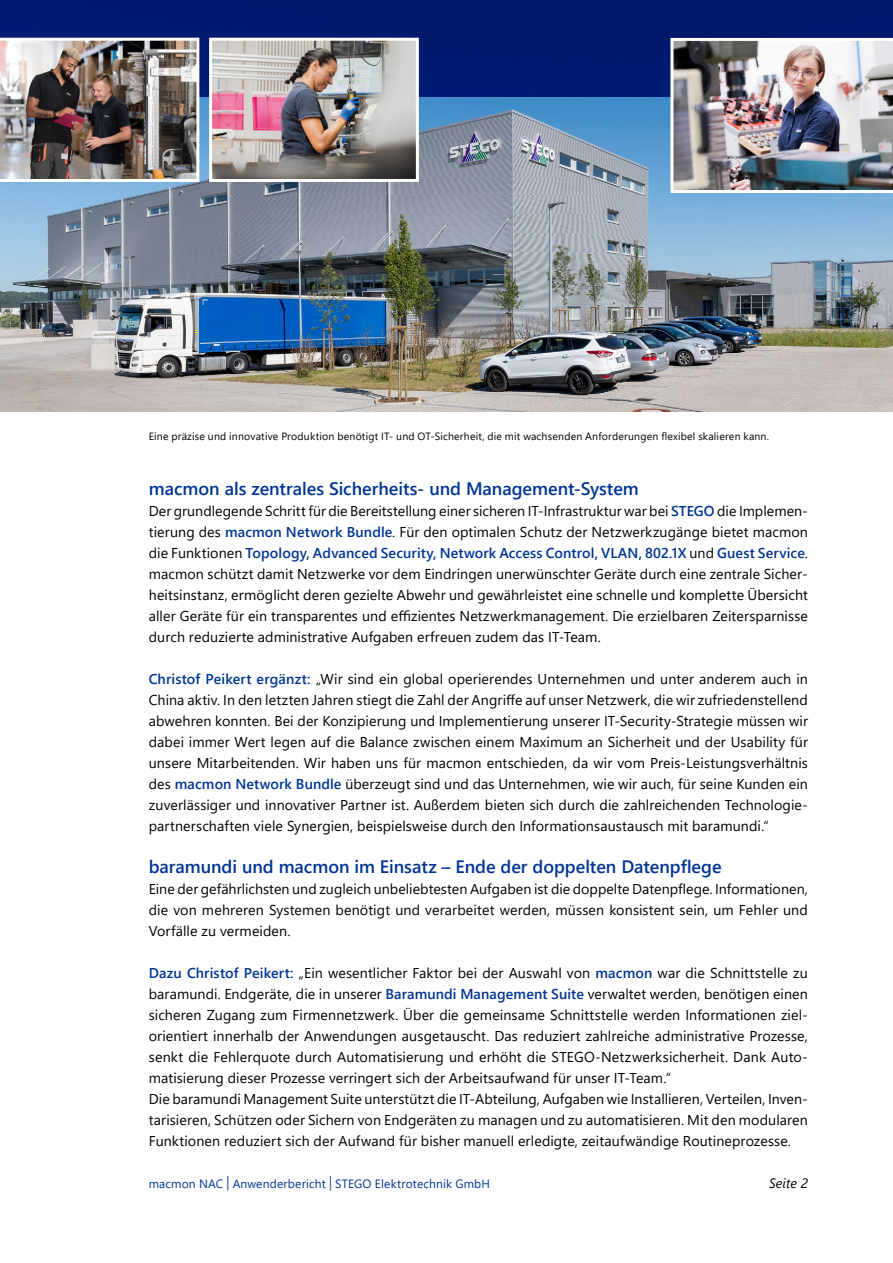
<style>
.page{position:relative;width:893px;height:1263px;background:#fff}
.page>*{position:absolute;margin:0;border:0;box-sizing:border-box;transform-origin:0 0}
.t1{font:600 18px "Segoe UI";color:#003594}
.t2{font:14.25px/21px "Segoe UI";letter-spacing:.005em;color:#000;text-align:justify}
.t3{font:italic 13.5px "Segoe UI";color:#000}
.t4{font:12px "Segoe UI";letter-spacing:.015em;color:#003594}
.t5{font:10.5px "Segoe UI";letter-spacing:.02em;color:#000}
.s1{font-weight:600;color:#003594}
.s2{font-size:14.4px}
</style>
<div class="page">
<img style="left:0;top:96px;width:893px;height:315px">
<div style="left:0;top:0;width:893px;height:96px;background:#001a6e"></div>
<img style="left:669px;top:37px;width:224px;height:158px">
<img style="left:0;top:37px;width:201px;height:146px">
<img style="left:208px;top:37px;width:212px;height:146px">
<p class="t5" style="left:149px;top:426px;width:622px">Eine präzise und innovative Produktion benötigt IT- und OT-Sicherheit, die mit wachsenden Anforderungen flexibel skalieren kann.</p>
<p class="t1" style="left:149px;top:472px;width:492px">macmon als zentrales Sicherheits- und Management-System</p>
<p class="t2" style="left:149px;top:499px;width:661px">Der grundlegende Schritt für die Bereitstellung einer sicheren IT-Infrastruktur war bei <span class="s1">STEGO</span> die Implemen&shy;tierung des <span class="s1">macmon Network Bundle</span>. Für den optimalen Schutz der Netzwerkzugänge bietet macmon die Funktionen <span class="s1">Topology, Advanced Security, Network Access Control, VLAN, 802.1X</span> und <span class="s1">Guest Service</span>. macmon schützt damit Netzwerke vor dem Eindringen unerwünschter Geräte durch eine zentrale Sicher&shy;heitsinstanz, ermöglicht deren gezielte Abwehr und gewährleistet eine schnelle und komplette Übersicht aller Geräte für ein transparentes und effizientes Netzwerkmanagement. Die erzielbaren Zeitersparnisse durch reduzierte administrative Aufgaben erfreuen zudem das IT-Team.</p>
<p class="t2" style="left:149px;top:667px;width:661px"><span class="s1">Christof Peikert ergänzt:</span> „Wir sind ein global operierendes Unternehmen und unter anderem auch in China aktiv. In den letzten Jahren stiegt die Zahl der Angriffe auf unser Netzwerk, die wir zufriedenstellend abwehren konnten. Bei der Konzipierung und Implementierung unserer IT-Security-Strategie müssen wir dabei immer Wert legen auf die Balance zwischen einem Maximum an Sicherheit und der Usability für unsere Mitarbeitenden. Wir haben uns für macmon entschieden, da wir vom Preis-Leistungsverhältnis des <span class="s1">macmon Network Bundle</span> überzeugt sind und das Unternehmen, wie wir auch, für seine Kunden ein zuverlässiger und innovativer Partner ist. Außerdem bieten sich durch die zahlreichenden Technologie&shy;partnerschaften viele Synergien, beispielsweise durch den Informationsaustausch mit baramundi.“</p>
<p class="t1" style="left:149px;top:850px;width:574px">baramundi und macmon im Einsatz – Ende der doppelten Datenpflege</p>
<p class="t2" style="left:149px;top:877px;width:661px">Eine der gefährlichsten und zugleich unbeliebtesten Aufgaben ist die doppelte Datenpflege. Informationen, die von mehreren Systemen benötigt und verarbeitet werden, müssen konsistent sein, um Fehler und Vorfälle zu vermeiden.</p>
<p class="t2" style="left:149px;top:961px;width:661px;text-align:left"><span class="s1">Dazu Christof Peikert:</span> „Ein wesentlicher Faktor bei der Auswahl von <span class="s1">macmon</span> war die Schnittstelle zu baramundi. Endgeräte, die in unserer <span class="s1">Baramundi Management Suite</span> verwaltet werden, benötigen einen sicheren Zugang zum Firmennetzwerk. Über die gemeinsame Schnittstelle werden Informationen ziel&shy;orientiert innerhalb der Anwendungen ausgetauscht. Das reduziert zahlreiche administrative Prozesse, senkt die Fehlerquote durch Automatisierung und erhöht die STEGO-Netzwerksicherheit. Dank Auto&shy;matisierung dieser Prozesse verringert sich der Arbeitsaufwand für unser IT-Team.“<br>Die baramundi Management Suite unterstützt die IT-Abteilung, Aufgaben wie Installieren, Verteilen, Inven&shy;tarisieren, Schützen oder Sichern von Endgeräten zu managen und zu automatisieren. Mit den modularen Funktionen reduziert sich der Aufwand für bisher manuell erledigte, zeitaufwändige Routineprozesse.</p>
<p class="t4" style="left:149px;top:1172px;width:343px">macmon NAC <span class="s2">|</span> Anwenderbericht <span class="s2">|</span> STEGO Elektrotechnik GmbH</p>
<p class="t3" style="left:769px;top:1170px;width:40px">Seite 2</p>
</div>
